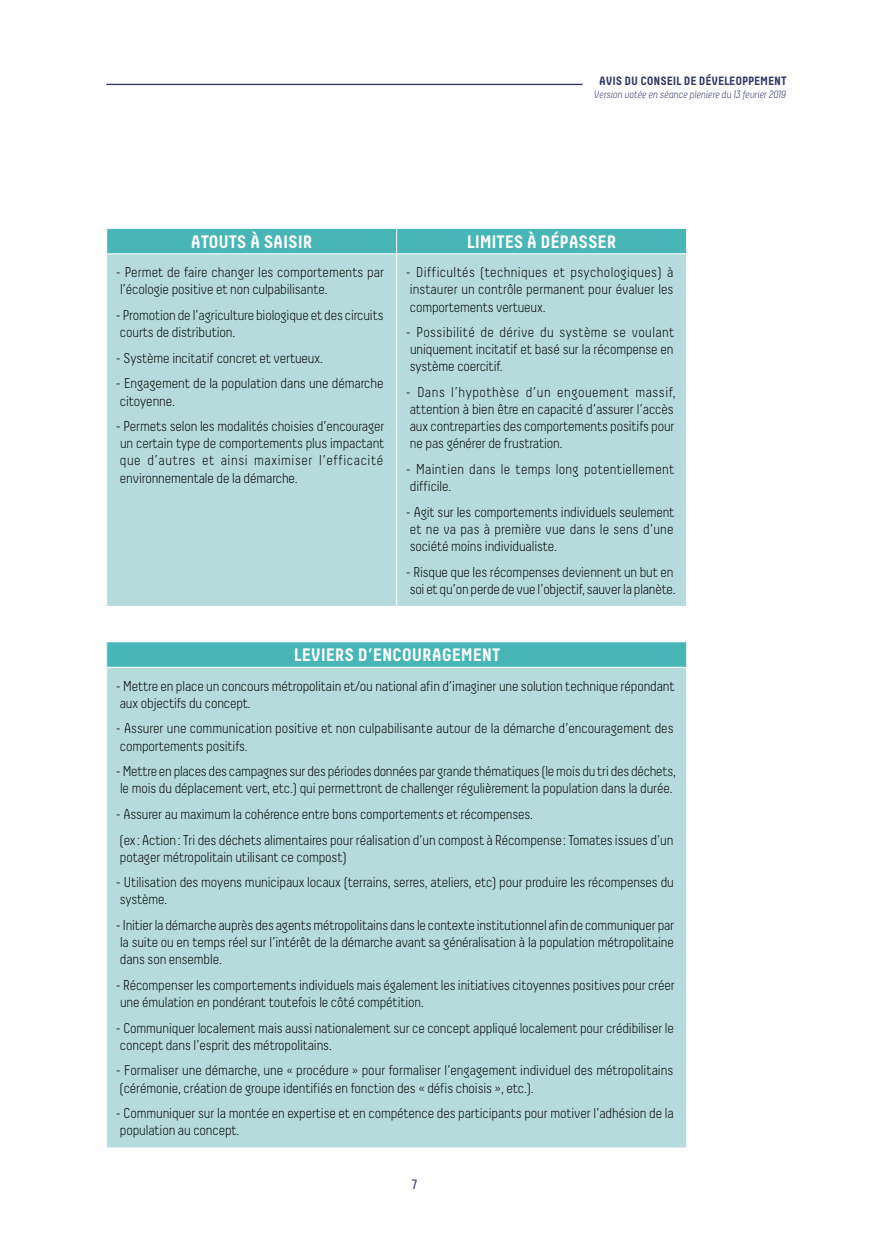
<style>
.page{position:relative;width:893px;height:1234px;background:#fff}
.page>*{position:absolute;margin:0;border:0;box-sizing:border-box;transform-origin:0 0}
.t1{font:700 18px "Decima";letter-spacing:-.01em;color:#fff}
.t2{font:300 14.25px/17.1px "Decima";letter-spacing:-.01em;color:#000}
.t3{font:300 14.25px/17.1px "Decima";letter-spacing:.025em;color:#000}
.t4{font:13.5px "Decima";color:#313767}
.t5{font:700 12px "Decima";letter-spacing:-.01em;color:#313767}
.t6{font:italic 300 10.5px "Decima";letter-spacing:-.01em;color:#313767}
</style>
<div class="page">
<hr style="left:106px;top:84px;width:477px;height:1px;background:#313767">
<div style="left:107px;top:254px;width:579px;height:352px;background:#b6dbdc"></div>
<div style="left:106px;top:228px;width:581px;height:25px;background:#48b5b7"></div>
<hr style="left:396px;top:254px;width:1px;height:352px;background:#fff">
<div style="left:107px;top:641px;width:580px;height:26px;background:#48b5b7"></div>
<div style="left:107px;top:667px;width:580px;height:480px;background:#b6dbdc"></div>
<hr style="left:106px;top:641px;width:581px;height:1px;background:#fff">
<svg style="left:106px;top:642px;width:1px;height:24px"></svg>
<svg style="left:686px;top:642px;width:1px;height:24px"></svg>
<hr style="left:106px;top:666px;width:581px;height:1px;background:#fff">
<hr style="left:686px;top:667px;width:1px;height:480px;background:#fff">
<p class="t5" style="left:599px;top:74px;width:189px">AVIS DU CONSEIL DE DÉVELEOPPEMENT</p>
<p class="t6" style="left:594px;top:88px;width:194px">Version votée en séance pleniere du 13 fevrier 2019</p>
<p class="t1" style="left:191px;top:231px;width:123px">ATOUTS À SAISIR</p>
<p class="t1" style="left:467px;top:231px;width:151px">LIMITES À DÉPASSER</p>
<p class="t2" style="left:116px;top:264px;width:270px">- Permet de faire changer les comportements par l’écologie positive et non culpabilisante.</p>
<p class="t2" style="left:116px;top:306px;width:269px">- Promotion de l’agriculture biologique et des circuits courts de distribution.</p>
<p class="t2" style="left:116px;top:349px;width:209px">- Système incitatif concret et vertueux.</p>
<p class="t2" style="left:116px;top:375px;width:269px">- Engagement de la population dans une démarche citoyenne.</p>
<p class="t2" style="left:116px;top:417px;width:270px;text-align:justify">- Permets selon les modalités choisies d’encourager un certain type de comportements plus impactant que d’autres et ainsi maximiser l’efficacité environnementale de la démarche.</p>
<p class="t2" style="left:406px;top:264px;width:269px;text-align:justify">- Difficultés (techniques et psychologiques) à instaurer un contrôle permanent pour évaluer les comportements vertueux.</p>
<p class="t2" style="left:406px;top:323px;width:270px;text-align:justify">- Possibilité de dérive du système se voulant uniquement incitatif et basé sur la récompense en système coercitif.</p>
<p class="t2" style="left:406px;top:383px;width:271px">- Dans l’hypothèse d’un engouement massif, attention à bien être en capacité d’assurer l’accès aux contreparties des comportements positifs pour ne pas générer de frustration.</p>
<p class="t3" style="left:406px;top:460px;width:270px">- Maintien dans le temps long potentiellement difficile.</p>
<p class="t2" style="left:406px;top:503px;width:270px;text-align:justify">- Agit sur les comportements individuels seulement et ne va pas à première vue dans le sens d’une société moins individualiste.</p>
<p class="t2" style="left:406px;top:563px;width:271px">- Risque que les récompenses deviennent un but en soi et qu’on perde de vue l’objectif, sauver la planète.</p>
<p class="t1" style="left:294px;top:644px;width:208px">LEVIERS D’ENCOURAGEMENT</p>
<p class="t2" style="left:116px;top:677px;width:560px">- Mettre en place un concours métropolitain et/ou national afin d’imaginer une solution technique répondant aux objectifs du concept.</p>
<p class="t2" style="left:116px;top:719px;width:559px">- Assurer une communication positive et non culpabilisante autour de la démarche d’encouragement des comportements positifs.</p>
<p class="t2" style="left:116px;top:762px;width:561px">- Mettre en places des campagnes sur des périodes données par grande thématiques (le mois du tri des déchets, le mois du déplacement vert, etc.) qui permettront de challenger régulièrement la population dans la durée.</p>
<p class="t2" style="left:116px;top:801px;width:559px;line-height:25.7px">- Assurer au maximum la cohérence entre bons comportements et récompenses.<br>(ex : Action: Tri des déchets alimentaires pour réalisation d’un compost à Récompense: Tomates issues d’un</p>
<p class="t2" style="left:120px;top:848px;width:228px">potager métropolitain utilisant ce compost)</p>
<p class="t2" style="left:116px;top:873px;width:559px">- Utilisation des moyens municipaux locaux (terrains, serres, ateliers, etc) pour produire les récompenses du système.</p>
<p class="t2" style="left:116px;top:916px;width:560px;text-align:justify">- Initier la démarche auprès des agents métropolitains dans le contexte institutionnel afin de communiquer par la suite ou en temps réel sur l’intérêt de la démarche avant sa généralisation à la population métropolitaine dans son ensemble.</p>
<p class="t2" style="left:116px;top:976px;width:560px">- Récompenser les comportements individuels mais également les initiatives citoyennes positives pour créer une émulation en pondérant toutefois le côté compétition.</p>
<p class="t2" style="left:116px;top:1018px;width:559px">- Communiquer localement mais aussi nationalement sur ce concept appliqué localement pour crédibiliser le concept dans l’esprit des métropolitains.</p>
<p class="t2" style="left:116px;top:1061px;width:559px">- Formaliser une démarche, une « procédure » pour formaliser l’engagement individuel des métropolitains (cérémonie, création de groupe identifiés en fonction des « défis choisis », etc.).</p>
<p class="t2" style="left:116px;top:1104px;width:559px">- Communiquer sur la montée en expertise et en compétence des participants pour motiver l’adhésion de la population au concept.</p>
<p class="t4" style="left:412px;top:1175px;width:7px">7</p>
</div>
